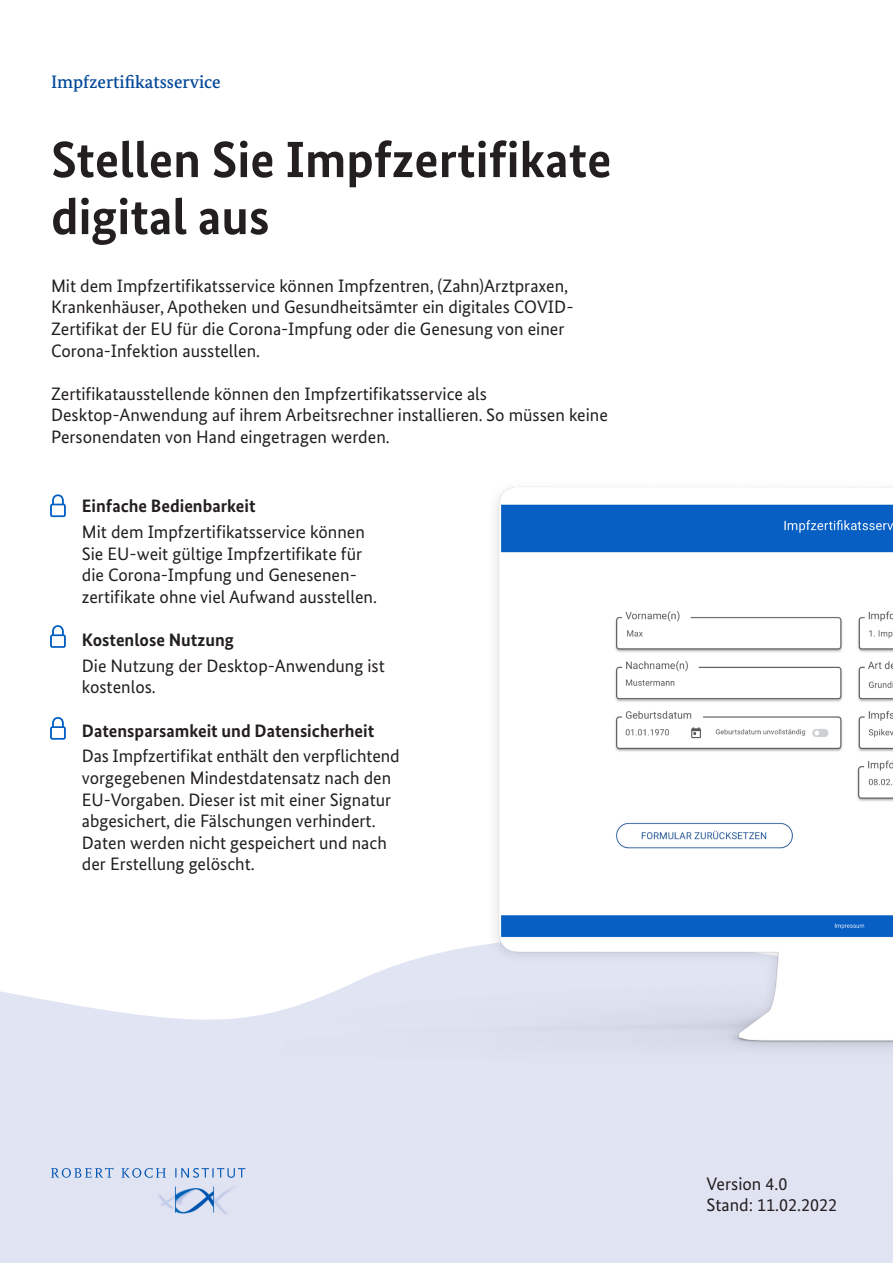
<style>
.page{position:relative;width:893px;height:1263px;background:#fff}
.page>*{position:absolute;margin:0;border:0;box-sizing:border-box;transform-origin:0 0}
.t1{font:700 51px/57px "Bundes Sans";color:#231f20}
.t2{font:18px/21.6px "Bundes Sans";color:#231f20}
.t3{font:700 18px "Bundes Sans";color:#231f20}
.t4{font:500 18px "Bundes Serif";color:#044998}
</style>
<div class="page">
<div style="left:0;top:1098px;width:893px;height:165px;background:#e0e3f2"></div>
<svg style="left:0;top:991px;width:281px;height:179px;fill:#e1e4f3"></svg>
<svg style="left:51px;top:1168px;width:194px;height:10px"></svg>
<img style="left:158px;top:1186px;width:77px;height:29px">
<svg style="left:50px;top:494px;width:16px;height:23px"></svg>
<svg style="left:50px;top:625px;width:16px;height:23px"></svg>
<svg style="left:50px;top:717px;width:16px;height:23px"></svg>
<img style="left:281px;top:487px;width:612px;height:611px">
<p class="t4" style="left:51px;top:71px;width:171px">Impfzertifikatsservice</p>
<p class="t1" style="left:51px;top:131px;width:562px">Stellen Sie Impfzertifikate digital aus</p>
<p class="t2" style="left:51px;top:275px;width:519px">Mit dem Impfzertifikatsservice können Impfzentren, (Zahn)Arztpraxen,</p>
<p class="t2" style="left:51px;top:296px;width:524px">Krankenhäuser, Apotheken und Gesundheitsämter ein digitales COVID-</p>
<p class="t2" style="left:51px;top:318px;width:515px">Zertifikat der EU für die Corona-Impfung oder die Genesung von einer</p>
<p class="t2" style="left:51px;top:339px;width:211px">Corona-Infektion ausstellen.</p>
<p class="t2" style="left:51px;top:383px;width:437px">Zertifikatausstellende können den Impfzertifikatsservice als</p>
<p class="t2" style="left:51px;top:404px;width:558px">Desktop-Anwendung auf ihrem Arbeitsrechner installieren. So müssen keine<br>Personendaten von Hand eingetragen werden.</p>
<p class="t3" style="left:82px;top:495px;width:175px">Einfache Bedienbarkeit</p>
<p class="t2" style="left:82px;top:521px;width:297px">Mit dem Impfzertifikatsservice können Sie EU-weit gültige Impfzertifikate für die Corona-Impfung und Genesenen&shy;zertifikate ohne viel Aufwand ausstellen.</p>
<p class="t3" style="left:82px;top:629px;width:154px">Kostenlose Nutzung</p>
<p class="t2" style="left:82px;top:655px;width:304px">Die Nutzung der Desktop-Anwendung ist kostenlos.</p>
<p class="t3" style="left:82px;top:719px;width:294px">Datensparsamkeit und Datensicherheit</p>
<p class="t2" style="left:82px;top:745px;width:319px">Das Impfzertifikat enthält den verpflichtend vorgegebenen Mindestdatensatz nach den EU-Vorgaben. Dieser ist mit einer Signatur abgesichert, die Fälschungen verhindert.<br>Daten werden nicht gespeichert und nach der Erstellung gelöscht.</p>
<p class="t2" style="left:707px;top:1172px;width:82px">Version 4.0</p>
<p class="t2" style="left:707px;top:1194px;width:132px">Stand: 11.02.2022</p>
</div>
